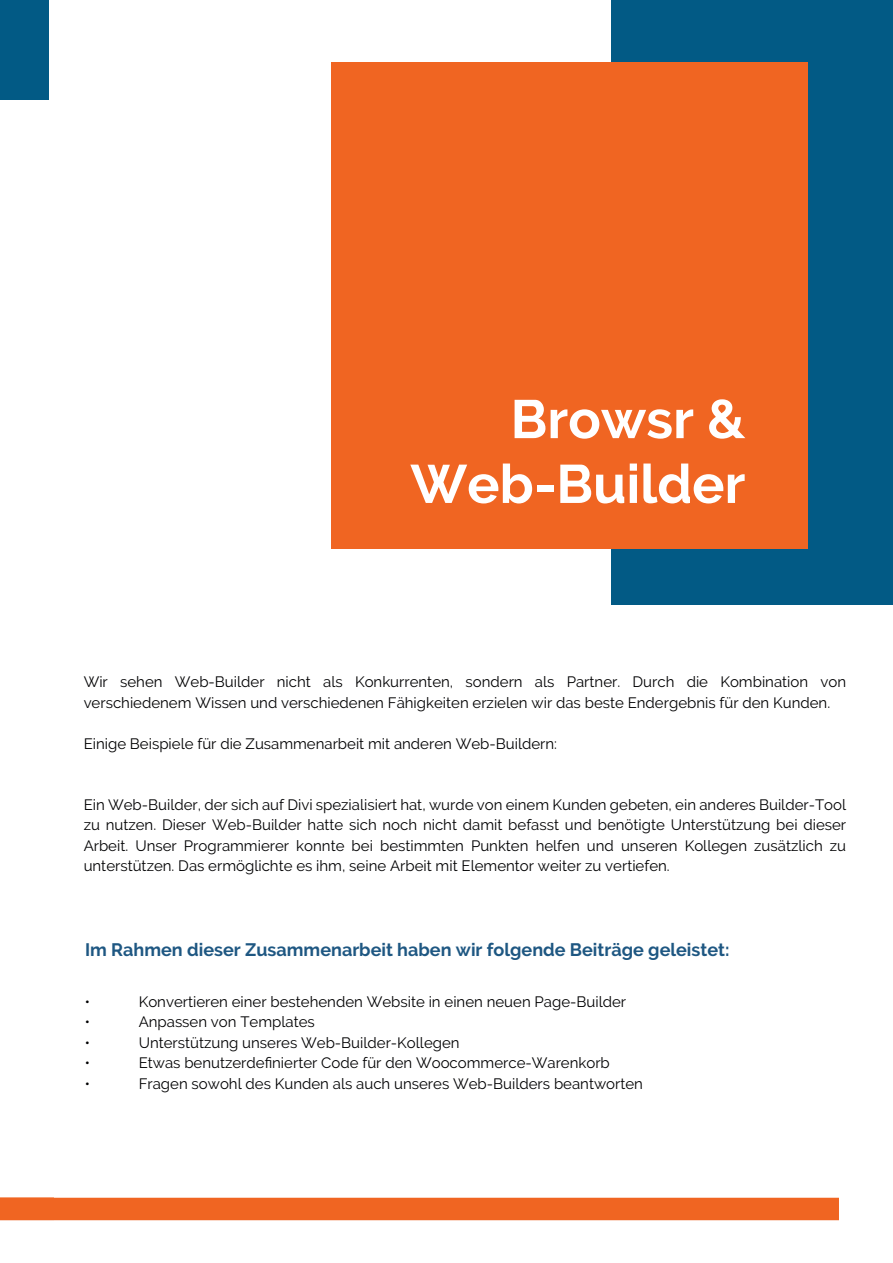
<style>
.page{position:relative;width:893px;height:1263px;background:#fff}
.page>*{position:absolute;margin:0;border:0;box-sizing:border-box;transform-origin:0 0}
.t1{font:700 54px/64.8px "Raleway";color:#fff;text-align:right}
.t2{font:700 18px "Raleway";color:#1e5782}
.t3{font:15px/20.4px "Raleway";color:#010102}
</style>
<div class="page">
<div style="left:0;top:0;width:49px;height:99px;background:#025a85"></div>
<div style="left:0;top:1198px;width:839px;height:22px;background:#f06522"></div>
<div style="left:0;top:1197px;width:54px;height:23px;background:#f06522"></div>
<div style="left:611px;top:0;width:282px;height:604px;background:#025a85"></div>
<div style="left:331px;top:62px;width:477px;height:487px;background:#f06522"></div>
<h1 class="t1" style="left:410px;top:387px;width:337px">Browsr &amp;<br>Web-Builder</h1>
<p class="t3" style="left:84px;top:672px;width:764px">Wir sehen Web-Builder nicht als Konkurrenten, sondern als Partner. Durch die Kombination von verschiedenem Wissen und verschiedenen F‰higkeiten erzielen wir das beste Endergebnis f¸r den Kunden.</p>
<p class="t3" style="left:84px;top:733px;width:475px">Einige Beispiele f¸r die Zusammenarbeit mit anderen Web-Buildern:</p>
<p class="t3" style="left:84px;top:794px;width:764px;text-align:justify">Ein Web-Builder, der sich auf Divi spezialisiert hat, wurde von einem Kunden gebeten, ein anderes Builder-Tool zu nutzen. Dieser Web-Builder hatte sich noch nicht damit befasst und benˆtigte Unterst¸tzung bei dieser Arbeit. Unser Programmierer konnte bei bestimmten Punkten helfen und unseren Kollegen zus‰tzlich zu unterst¸tzen. Das ermˆglichte es ihm, seine Arbeit mit Elementor weiter zu vertiefen.</p>
<p class="t2" style="left:85px;top:939px;width:646px">Im Rahmen dieser Zusammenarbeit haben wir folgende Beiträge geleistet:</p>
<p class="t3" style="left:85px;top:991px;width:7px">ï</p>
<p class="t3" style="left:139px;top:991px;width:489px">Konvertieren einer bestehenden Website in einen neuen Page-Builder</p>
<p class="t3" style="left:85px;top:1012px;width:7px">ï</p>
<p class="t3" style="left:139px;top:1012px;width:178px">Anpassen von Templates</p>
<p class="t3" style="left:85px;top:1032px;width:7px">ï</p>
<p class="t3" style="left:139px;top:1032px;width:322px">Unterst¸tzung unseres Web-Builder-Kollegen</p>
<p class="t3" style="left:85px;top:1052px;width:7px">•</p>
<p class="t3" style="left:139px;top:1052px;width:473px">Etwas benutzerdefinierter Code für den Woocommerce-Warenkorb</p>
<p class="t3" style="left:85px;top:1073px;width:7px">ï</p>
<p class="t3" style="left:139px;top:1073px;width:506px">Fragen sowohl des Kunden als auch unseres Web-Builders beantworten</p>
</div>
